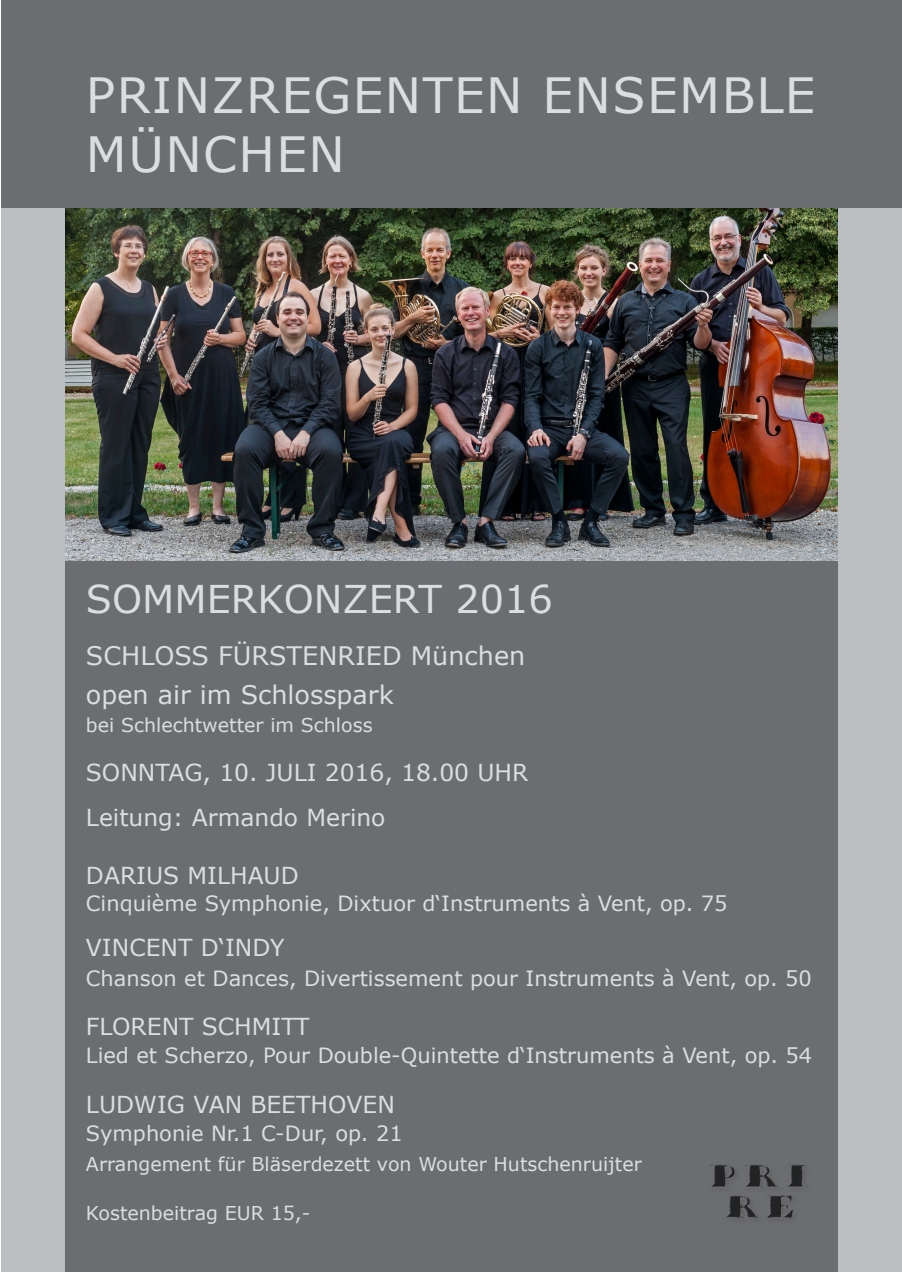
<style>
.page{position:relative;width:902px;height:1272px;background:#fff}
.page>*{position:absolute;margin:0;border:0;box-sizing:border-box;transform-origin:0 0}
.t1{font:48.6px "Verdana";letter-spacing:.03em;color:#dcdddf}
.t2{font:38.25px "Verdana";color:#dcdddf}
.t3{font:25.5px "Verdana";color:#dcdddf}
.t4{font:23.4px "Verdana";color:#dcdddf}
.t5{font:21px "Verdana";color:#dcdddf}
.t6{font:19.05px "Verdana";color:#dcdddf}
</style>
<div class="page">
<div style="left:1px;top:0;width:899px;height:1271px;background:#6c6d70"></div>
<img style="left:64px;top:208px;width:773px;height:352px">
<div style="left:1px;top:208px;width:63px;height:1063px;background:#bcbdc0"></div>
<div style="left:837px;top:208px;width:63px;height:1063px;background:#bcbdc0"></div>
<img style="left:709px;top:1164px;width:99px;height:55px">
<p class="t1" style="left:86px;top:62px;width:731px">PRINZREGENTEN ENSEMBLE</p>
<p class="t1" style="left:86px;top:121px;width:260px">MÜNCHEN</p>
<p class="t2" style="left:86px;top:573px;width:468px">SOMMERKONZERT 2016</p>
<p class="t3" style="left:86px;top:638px;width:441px">SCHLOSS FÜRSTENRIED München</p>
<p class="t3" style="left:86px;top:677px;width:309px">open air im Schlosspark</p>
<p class="t6" style="left:86px;top:712px;width:288px">bei Schlechtwetter im Schloss</p>
<p class="t4" style="left:86px;top:756px;width:444px">SONNTAG, 10. JULI 2016, 18.00 UHR</p>
<p class="t4" style="left:86px;top:801px;width:301px">Leitung: Armando Merino</p>
<p class="t4" style="left:86px;top:859px;width:214px">DARIUS MILHAUD</p>
<p class="t5" style="left:86px;top:889px;width:643px">Cinquième Symphonie, Dixtuor d‘Instruments à Vent, op. 75</p>
<p class="t4" style="left:86px;top:931px;width:200px">VINCENT D‘INDY</p>
<p class="t5" style="left:86px;top:963px;width:727px">Chanson et Dances, Divertissement pour Instruments à Vent, op. 50</p>
<p class="t4" style="left:86px;top:1010px;width:225px">FLORENT SCHMITT</p>
<p class="t5" style="left:86px;top:1041px;width:727px">Lied et Scherzo, Pour Double-Quintette d‘Instruments à Vent, op. 54</p>
<p class="t4" style="left:86px;top:1088px;width:310px">LUDWIG VAN BEETHOVEN</p>
<p class="t5" style="left:86px;top:1118px;width:318px">Symphonie Nr.1 C-Dur, op. 21</p>
<p class="t6" style="left:86px;top:1151px;width:557px">Arrangement für Bläserdezett von Wouter Hutschenruijter</p>
<p class="t6" style="left:86px;top:1199px;width:226px">Kostenbeitrag EUR 15,-</p>
</div>
